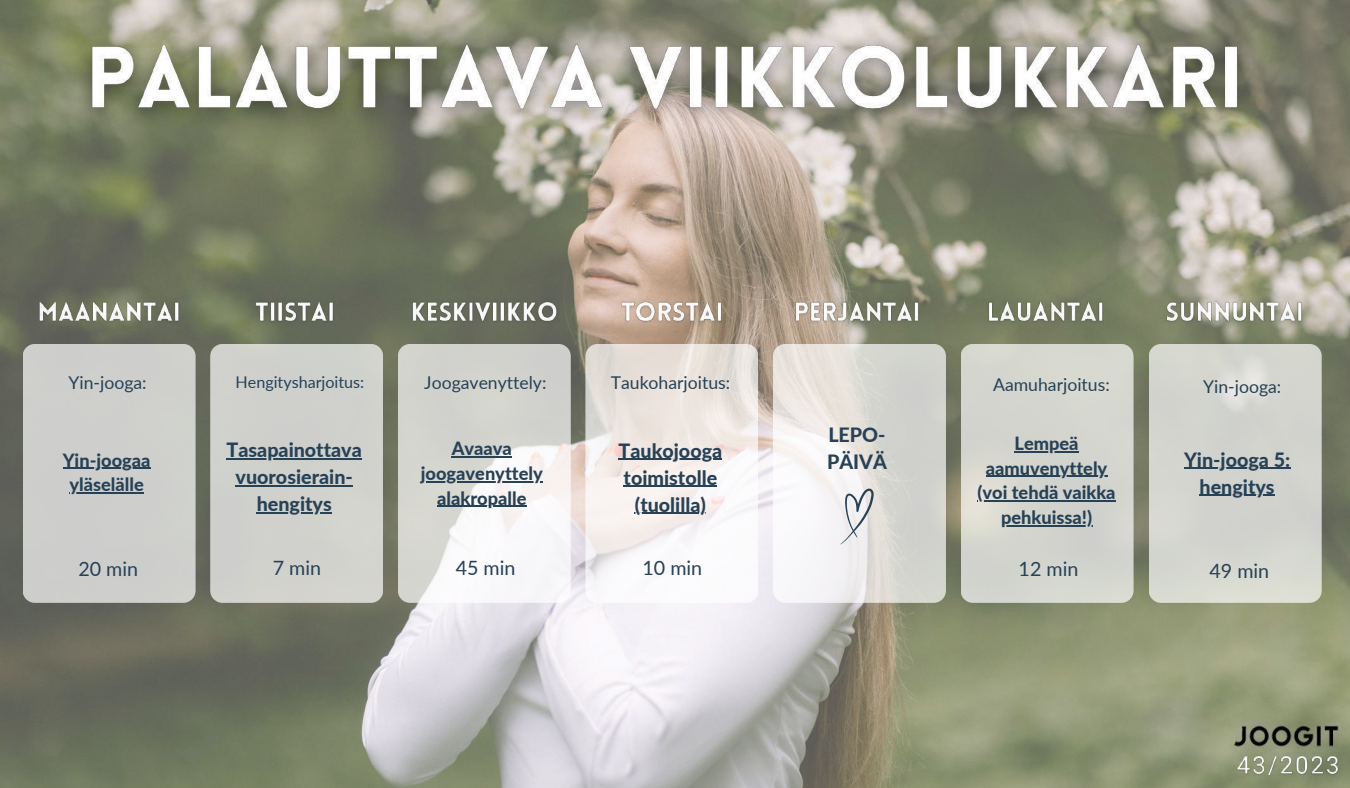
<style>
.page{position:relative;width:1350px;height:788px;background:#fff}
.page>*{position:absolute;margin:0;border:0;box-sizing:border-box;transform-origin:0 0}
.t1{font:800 19.65px/27px "Lato";color:#274156;text-align:center}
.t2{font:19.65px "Lato";color:#274156}
.t3{font:800 18.15px/24.8px "Lato";color:#274156;text-align:center}
.t4{font:17.55px "Lato";color:#274156}
.t5{font:16.05px "Lato";color:#274156}
</style>
<div class="page">
<img style="left:0;top:0;width:1350px;height:787px">
<img style="left:63px;top:18px;width:1203px;height:123px">
<div style="left:23px;top:344px;width:173px;height:258px;background:#cecfcc;border-radius:12px"></div>
<div style="left:1149px;top:344px;width:173px;height:258px;background:#d3d5ce;border-radius:12px"></div>
<div style="left:961px;top:344px;width:173px;height:258px;background:#d4d5ce;border-radius:12px"></div>
<svg style="left:773px;top:344px;width:173px;height:258px"></svg>
<svg style="left:585px;top:344px;width:173px;height:258px"></svg>
<svg style="left:398px;top:344px;width:173px;height:258px;fill:#d5d7cf"></svg>
<div style="left:210px;top:344px;width:173px;height:258px;background:#d0d1cc;border-radius:12px"></div>
<img style="left:1230px;top:724px;width:112px;height:23px">
<svg style="left:840px;top:487px;width:34px;height:57px"></svg>
<img style="left:1234px;top:752px;width:107px;height:28px">
<img style="left:35px;top:297px;width:148px;height:30px">
<hr style="left:63px;top:467px;width:88px;height:2px;background:#274156">
<hr style="left:69px;top:492px;width:75px;height:1px;background:#274156">
<img style="left:618px;top:297px;width:107px;height:30px">
<img style="left:791px;top:297px;width:132px;height:30px">
<img style="left:251px;top:297px;width:86px;height:30px">
<img style="left:409px;top:297px;width:152px;height:30px">
<img style="left:984px;top:297px;width:122px;height:30px">
<img style="left:1164px;top:297px;width:141px;height:30px">
<hr style="left:227px;top:458px;width:135px;height:1px;background:#274156">
<hr style="left:236px;top:485px;width:117px;height:1px;background:#274156">
<hr style="left:257px;top:512px;width:75px;height:1px;background:#274156">
<hr style="left:452px;top:456px;width:60px;height:1px;background:#274156">
<hr style="left:421px;top:481px;width:122px;height:1px;background:#274156">
<hr style="left:437px;top:506px;width:89px;height:1px;background:#274156">
<hr style="left:619px;top:458px;width:103px;height:2px;background:#274156">
<hr style="left:624px;top:485px;width:93px;height:2px;background:#274156">
<hr style="left:635px;top:512px;width:71px;height:2px;background:#274156">
<hr style="left:1015px;top:451px;width:64px;height:1px;background:#274156">
<hr style="left:986px;top:475px;width:121px;height:2px;background:#274156">
<hr style="left:977px;top:500px;width:139px;height:1px;background:#274156">
<hr style="left:1001px;top:525px;width:91px;height:1px;background:#274156">
<hr style="left:1184px;top:467px;width:106px;height:2px;background:#274156">
<hr style="left:1200px;top:494px;width:75px;height:2px;background:#274156">
<p class="t4" style="left:69px;top:372px;width:80px">Yin-jooga:</p>
<p class="t5" style="left:236px;top:372px;width:130px">Hengitysharjoitus:</p>
<p class="t4" style="left:424px;top:372px;width:124px">Joogavenyttely:</p>
<p class="t4" style="left:611px;top:372px;width:121px">Taukoharjoitus:</p>
<p class="t4" style="left:993px;top:373px;width:118px">Aamuharjoitus:</p>
<p class="t4" style="left:1203px;top:375px;width:80px">Yin-jooga:</p>
<p class="t3" style="left:63px;top:447px;width:89px">Yin-joogaa yläselälle</p>
<p class="t2" style="left:78px;top:557px;width:61px">20 min</p>
<p class="t1" style="left:227px;top:436px;width:137px">Tasapainottava vuorosierain&shy;hengitys</p>
<p class="t2" style="left:273px;top:555px;width:50px">7 min</p>
<p class="t3" style="left:421px;top:436px;width:123px">Avaava joogavenyttely alakropalle</p>
<p class="t2" style="left:456px;top:555px;width:61px">45 min</p>
<p class="t1" style="left:619px;top:436px;width:105px">Taukojooga toimistolle (tuolilla)</p>
<p class="t2" style="left:643px;top:555px;width:61px">10 min</p>
<p class="t1" style="left:827px;top:420px;width:61px;text-align:left">LEPO-<br>PÄIVÄ</p>
<p class="t3" style="left:977px;top:430px;width:140px">Lempeä aamuvenyttely (voi tehdä vaikka pehkuissa!)</p>
<p class="t2" style="left:1019px;top:557px;width:61px">12 min</p>
<p class="t1" style="left:1184px;top:445px;width:108px">Yin-jooga 5: hengitys</p>
<p class="t2" style="left:1210px;top:559px;width:61px">49 min</p>
</div>
